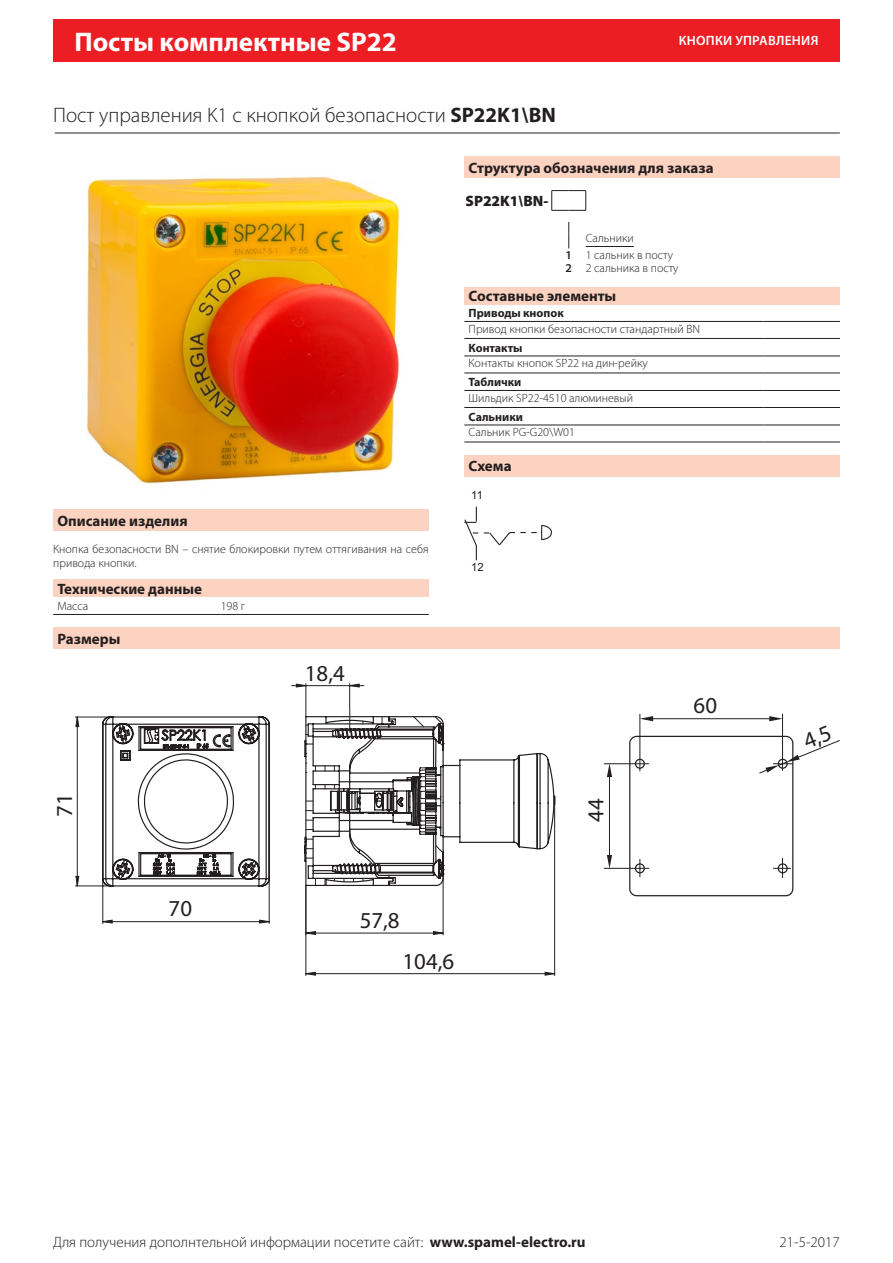
<style>
.page{position:relative;width:893px;height:1263px;background:#fff}
.page>*{position:absolute;margin:0;border:0;box-sizing:border-box;transform-origin:0 0}
.t1{font:700 27px "Myriad Pro";color:#fff}
.Cecha_Wymiary{font:22.8px "Myriad Pro";color:#231f20}
.t2{font:300 21px "Myriad Pro";color:#231f20}
.Überschrift{font:700 15px "Myriad Pro";color:#231f20}
.t3{font:300 15px "Myriad Pro";color:#231f20}
.TS_Bestellschlüssel{font:900 15px "Myriad Pro";color:#231f20}
.t4{font:600 13.5px "Myriad Pro";letter-spacing:.02em;color:#fff}
.Tabellenkörper{font:300 12px "Myriad Pro";color:#231f20}
.Text_normal_block{font:300 12px/14.4px "Myriad Pro";color:#231f20}
.Text_SubHeader{font:700 12px "Myriad Pro";color:#231f20}
.TS_links{font:300 12px "Myriad Pro";color:#231f20}
.TS_links_unterstrich{font:300 12px "Myriad Pro";color:#231f20}
.TS_fett_zentriert{font:600 12px "Myriad Pro";color:#231f20}
.Cecha_schemat_napedu{font:11.25px "Arial";color:#231f20}
.s1{font-weight:700}
</style>
<div class="page">
<div style="left:53px;top:19px;width:787px;height:43px;background:#ed1d24"></div>
<img style="left:86px;top:176px;width:314px;height:308px">
<div style="left:53px;top:580px;width:376px;height:17px;background:#fcd3c1"></div>
<hr style="left:53px;top:614px;width:168px;height:1px;background:#231f20">
<hr style="left:221px;top:614px;width:208px;height:1px;background:#231f20">
<div style="left:464px;top:156px;width:376px;height:22px;background:#fcd3c1"></div>
<svg style="left:551px;top:190px;width:35px;height:21px"></svg>
<svg style="left:568px;top:222px;width:1px;height:26px"></svg>
<hr style="left:586px;top:246px;width:48px;height:1px;background:#231f20">
<div style="left:53px;top:627px;width:787px;height:22px;background:#fcd3c1"></div>
<svg style="left:75px;top:716px;width:195px;height:208px"></svg>
<hr style="left:305px;top:886px;width:1px;height:89px;background:#231f20">
<hr style="left:554px;top:805px;width:1px;height:170px;background:#231f20">
<hr style="left:443px;top:879px;width:1px;height:56px;background:#231f20">
<svg style="left:306px;top:972px;width:249px;height:3px"></svg>
<div style="left:629px;top:736px;width:164px;height:160px;border:1px solid #231f20;border-radius:7px"></div>
<hr style="left:604px;top:763px;width:45px;height:1px;background:#231f20">
<hr style="left:639px;top:714px;width:1px;height:57px;background:#231f20">
<hr style="left:782px;top:714px;width:1px;height:57px;background:#231f20">
<hr style="left:604px;top:868px;width:45px;height:1px;background:#231f20">
<hr style="left:609px;top:776px;width:1px;height:80px;background:#231f20">
<svg style="left:607px;top:763px;width:5px;height:14px"></svg>
<svg style="left:607px;top:855px;width:5px;height:13px"></svg>
<svg style="left:292px;top:684px;width:263px;height:250px"></svg>
<div style="left:464px;top:455px;width:376px;height:21px;background:#fcd3c1"></div>
<svg style="left:464px;top:506px;width:88px;height:55px"></svg>
<hr style="left:55px;top:133px;width:785px;height:1px;background:#231f20">
<div style="left:53px;top:509px;width:376px;height:22px;background:#fcd3c1"></div>
<div style="left:464px;top:287px;width:376px;height:17px;background:#fcd3c1"></div>
<hr style="left:763px;top:321px;width:77px;height:1px;background:#231f20">
<hr style="left:763px;top:338px;width:77px;height:1px;background:#231f20">
<hr style="left:763px;top:356px;width:77px;height:1px;background:#231f20">
<hr style="left:763px;top:373px;width:77px;height:1px;background:#231f20">
<hr style="left:763px;top:390px;width:77px;height:1px;background:#231f20">
<hr style="left:763px;top:407px;width:77px;height:1px;background:#231f20">
<hr style="left:763px;top:425px;width:77px;height:1px;background:#231f20">
<hr style="left:464px;top:442px;width:299px;height:1px;background:#231f20">
<hr style="left:763px;top:442px;width:77px;height:1px;background:#231f20">
<hr style="left:464px;top:321px;width:299px;height:1px;background:#231f20">
<hr style="left:464px;top:338px;width:299px;height:1px;background:#231f20">
<hr style="left:464px;top:356px;width:299px;height:1px;background:#231f20">
<hr style="left:464px;top:373px;width:299px;height:1px;background:#231f20">
<hr style="left:464px;top:390px;width:299px;height:1px;background:#231f20">
<hr style="left:464px;top:407px;width:299px;height:1px;background:#231f20">
<hr style="left:464px;top:425px;width:299px;height:1px;background:#231f20">
<svg style="left:634px;top:716px;width:206px;height:162px"></svg>
<h1 class="t1" style="left:74px;top:24px;width:324px">Посты комплектные SP22</h1>
<p class="t4" style="left:679px;top:32px;width:141px">КНОПКИ УПРАВЛЕНИЯ</p>
<p class="t2" style="left:53px;top:104px;width:504px">Пост управления K1 с кнопкой безопасности <span class="s1">SP22K1\BN</span></p>
<p class="Überschrift" style="left:469px;top:158px;width:247px">Структура обозначения для заказа</p>
<p class="TS_Bestellschlüssel" style="left:466px;top:191px;width:84px">SP22K1\BN-</p>
<p class="TS_links_unterstrich" style="left:586px;top:232px;width:49px">Сальники</p>
<p class="TS_fett_zentriert" style="left:566px;top:247px;width:8px">1</p>
<p class="TS_links" style="left:586px;top:248px;width:89px">1 сальник в посту</p>
<p class="TS_fett_zentriert" style="left:566px;top:260px;width:8px">2</p>
<p class="TS_links" style="left:586px;top:261px;width:94px">2 сальника в посту</p>
<p class="Überschrift" style="left:469px;top:286px;width:149px">Составные элементы</p>
<p class="Text_SubHeader" style="left:469px;top:305px;width:97px">Приводы кнопок</p>
<p class="Tabellenkörper" style="left:469px;top:322px;width:233px">Привод кнопки безопасности стандартный BN</p>
<p class="Text_SubHeader" style="left:469px;top:340px;width:55px">Контакты</p>
<p class="Tabellenkörper" style="left:469px;top:356px;width:181px">Контакты кнопок SP22 на дин-рейку</p>
<p class="Text_SubHeader" style="left:469px;top:374px;width:54px">Таблички</p>
<p class="Tabellenkörper" style="left:469px;top:391px;width:166px">Шильдик SP22-4510 алюминевый</p>
<p class="Text_SubHeader" style="left:469px;top:409px;width:56px">Сальники</p>
<p class="Tabellenkörper" style="left:469px;top:425px;width:108px">Сальник PG-G20\W01</p>
<p class="Überschrift" style="left:57px;top:511px;width:132px">Описание изделия</p>
<p class="Text_normal_block" style="left:53px;top:542px;width:377px">Кнопка безопасности BN – снятие блокировки путем оттягивания на себя привода кнопки.</p>
<p class="Überschrift" style="left:57px;top:579px;width:146px">Технические данные</p>
<p class="Tabellenkörper" style="left:57px;top:600px;width:32px">Масса</p>
<p class="Tabellenkörper" style="left:221px;top:600px;width:26px">198 г</p>
<p class="Überschrift" style="left:57px;top:629px;width:64px">Размеры</p>
<p class="Cecha_Wymiary" style="left:305px;top:659px;width:41px">18,4</p>
<p class="Überschrift" style="left:469px;top:456px;width:44px">Схема</p>
<p class="Cecha_schemat_napedu" style="left:471px;top:487px;width:13px">11</p>
<p class="Cecha_schemat_napedu" style="left:471px;top:559px;width:14px">12</p>
<p class="Cecha_Wymiary" style="left:51px;top:816px;width:25px;rotate:-90deg">71</p>
<p class="Cecha_Wymiary" style="left:169px;top:895px;width:25px">70</p>
<p class="Cecha_Wymiary" style="left:360px;top:906px;width:41px">57,8</p>
<p class="Cecha_Wymiary" style="left:403px;top:947px;width:53px">104,6</p>
<p class="Cecha_Wymiary" style="left:582px;top:822px;width:25px;rotate:-90deg">44</p>
<p class="Cecha_Wymiary" style="left:694px;top:691px;width:25px">60</p>
<p class="t3" style="left:53px;top:1234px;width:534px">Для получения дополнтельной информации посетите сайт: <span class="s1">www.spamel-electro.ru</span></p>
<p class="t3" style="left:780px;top:1234px;width:62px">21-5-2017</p>
</div>
